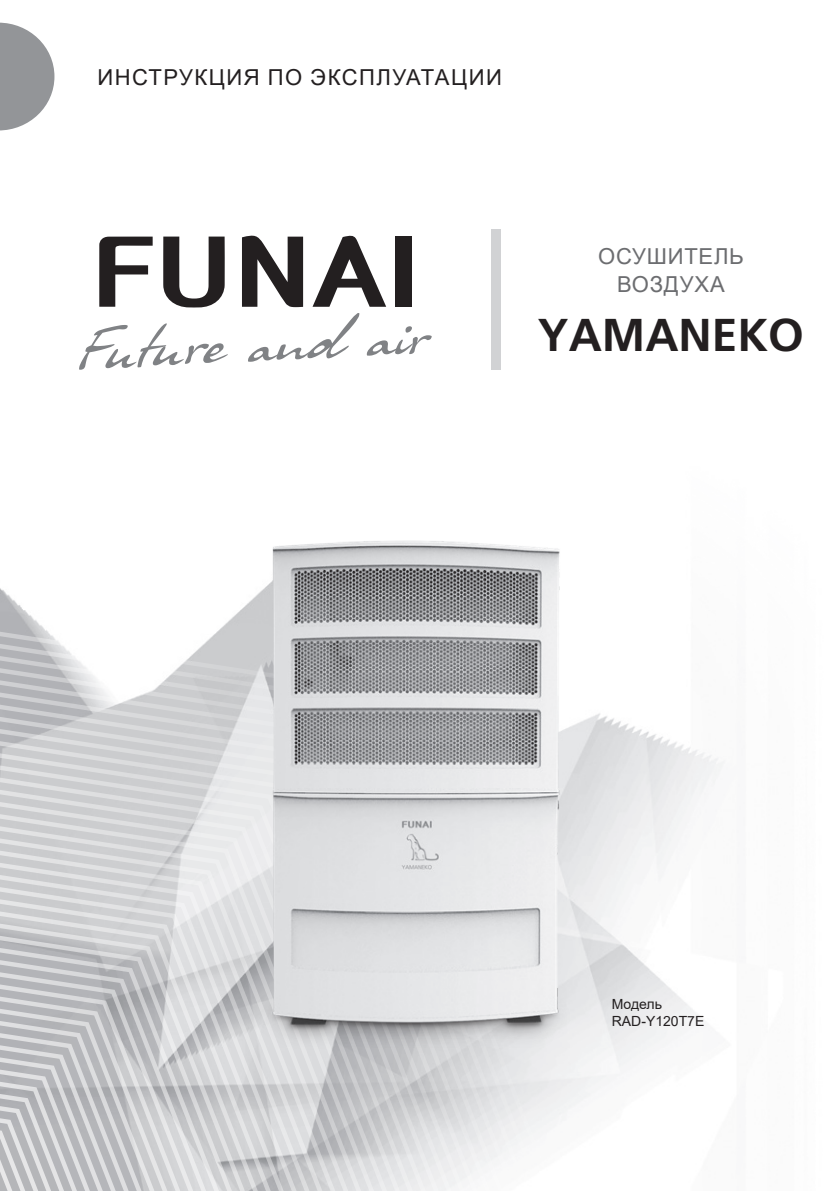
<style>
.page{position:relative;width:840px;height:1191px;background:#fff}
.page>*{position:absolute;margin:0;border:0;box-sizing:border-box;transform-origin:0 0}
.Titul-seria{font:700 46px "AG Foreigner Light C";color:#231f20}
.t1{font:22px "Arial";letter-spacing:.065em;color:#231f20}
.Titul{font:22px/28px "Arial";letter-spacing:.035em;color:#6c6d70;text-align:center}
.Body{font:14px "Arial";color:#231f20}
</style>
<div class="page">
<svg style="left:0;top:588px;width:600px;height:603px"></svg>
<div style="left:491px;top:230px;width:9px;height:140px;background:#d1d2d4"></div>
<svg style="left:0;top:23px;width:54px;height:107px"></svg>
<svg style="left:248px;top:313px;width:111px;height:49px"></svg>
<svg style="left:366px;top:326px;width:65px;height:30px"></svg>
<svg style="left:79px;top:323px;width:149px;height:47px"></svg>
<svg style="left:242px;top:235px;width:61px;height:72px"></svg>
<svg style="left:99px;top:236px;width:53px;height:71px"></svg>
<div style="left:395px;top:236px;width:16px;height:71px;background:#231f20"></div>
<svg style="left:163px;top:236px;width:62px;height:71px"></svg>
<svg style="left:312px;top:235px;width:74px;height:72px"></svg>
<img style="left:166px;top:540px;width:507px;height:547px">
<p class="t1" style="left:97px;top:62px;width:405px">ИНСТРУКЦИЯ ПО ЭКСПЛУАТАЦИИ</p>
<p class="Titul" style="left:598px;top:242px;width:147px">ОСУШИТЕЛЬ<br>ВОЗДУХА</p>
<p class="Titul-seria" style="left:537px;top:309px;width:267px">YAMANEKO</p>
<p class="Body" style="left:611px;top:994px;width:52px">Модель</p>
<p class="Body" style="left:611px;top:1011px;width:94px">RAD-Y120T7E</p>
</div>
